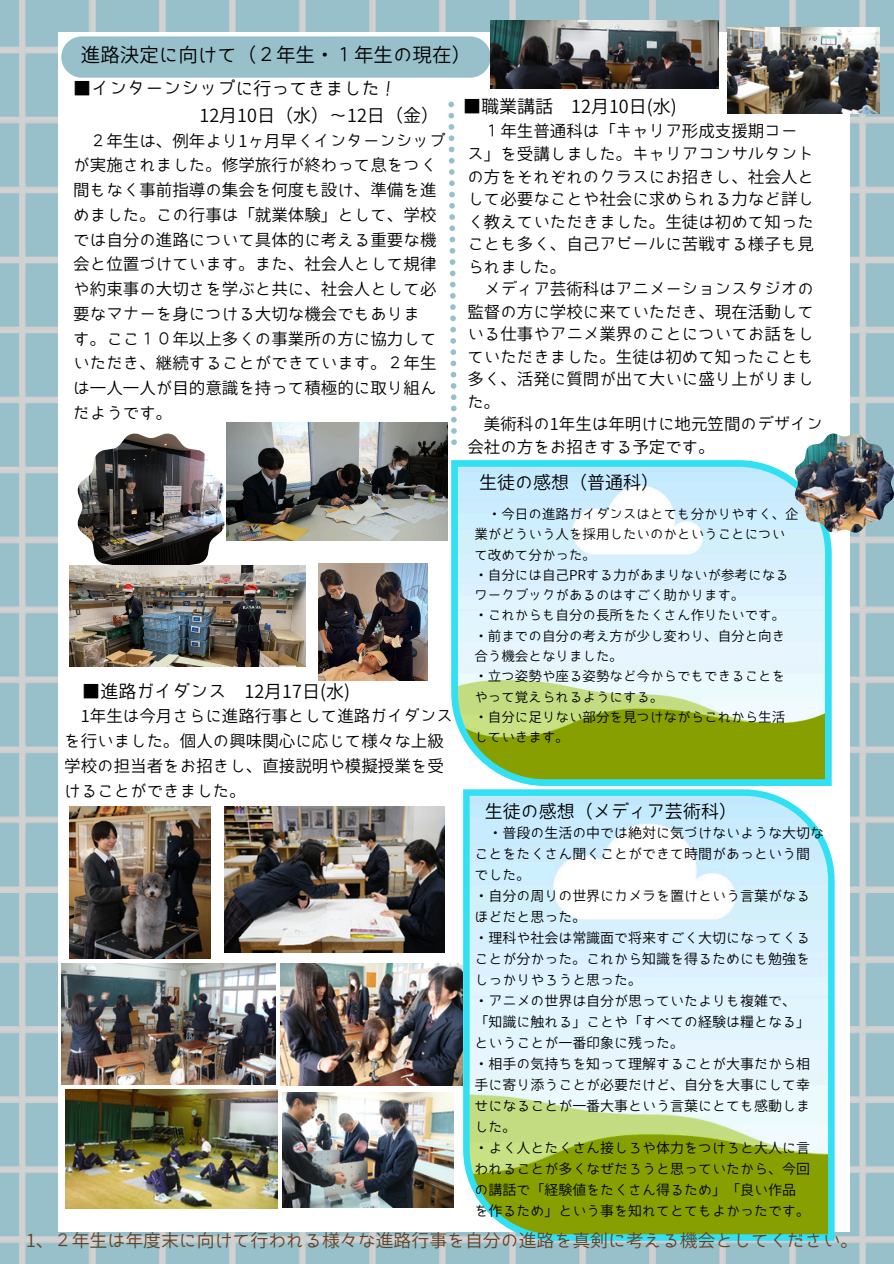
<style>
.page{position:relative;width:894px;height:1264px;background:#fff}
.page>*{position:absolute;margin:0;border:0;box-sizing:border-box;transform-origin:0 0}
.t1{font:19.5px "Bokutachino Gothic 2";color:#000}
.t2{font:18px/27px "Bokutachino Gothic 2";color:#000}
.t3{font:17.85px "Bokutachino Gothic 2";color:#624226}
.t4{font:16.5px/24.8px "Bokutachino Gothic 2";color:#000}
.t5{font:13.95px/21px "Bokutachino Gothic 2";color:#000}
.t6{font:13.5px/20.2px "Bokutachino Gothic 2";color:#000}
</style>
<div class="page">
<img style="left:0;top:0;width:893px;height:1263px">
<div style="left:58px;top:32px;width:791px;height:1199px;background:#fff"></div>
<svg style="left:448px;top:102px;width:9px;height:343px"></svg>
<img style="left:78px;top:433px;width:146px;height:132px">
<div style="left:61px;top:36px;width:429px;height:42px;background:#97c0cb"></div>
<svg style="left:451px;top:460px;width:380px;height:326px;background:#c0e2cc"></svg>
<svg style="left:463px;top:789px;width:371px;height:451px;background:#c4e2c9"></svg>
<img style="left:70px;top:806px;width:140px;height:152px">
<img style="left:283px;top:1092px;width:171px;height:115px">
<img style="left:280px;top:963px;width:182px;height:122px">
<img style="left:224px;top:806px;width:220px;height:146px">
<img style="left:66px;top:1089px;width:211px;height:119px">
<img style="left:61px;top:963px;width:214px;height:121px">
<img style="left:490px;top:20px;width:228px;height:69px">
<img style="left:727px;top:28px;width:152px;height:85px">
<img style="left:227px;top:422px;width:220px;height:118px">
<img style="left:794px;top:433px;width:99px;height:99px">
<img style="left:319px;top:563px;width:108px;height:117px">
<img style="left:70px;top:565px;width:235px;height:102px">
<p class="t1" style="left:81px;top:45px;width:392px">進路決定に向けて（２年生・１年生の現在）</p>
<p class="t2" style="left:199px;top:74px;width:241px;text-indent:-126px">■インターンシップに行ってきました！<br>12月10日（水）～12日（金）</p>
<p class="t4" style="left:73px;top:128px;width:373px;text-indent:17px">２年生は、例年より1ヶ月早くインターンシップが実施されました。修学旅行が終わって息をつく間もなく事前指導の集会を何度も設け、準備を進めました。この行事は「就業体験」として、学校では自分の進路について具体的に考える重要な機会と位置づけています。また、社会人として規律や約束事の大切さを学ぶと共に、社会人として必要なマナーを身につける大切な機会でもありま<br>す。ここ１０年以上多くの事業所の方に協力していただき、継続することができています。２年生は一人一人が目的意識を持って積極的に取り組んだようです。</p>
<p class="t2" style="left:82px;top:677px;width:269px">■進路ガイダンス 12月17日(水)</p>
<p class="t4" style="left:64px;top:703px;width:390px;text-indent:16px">1年生は今月さらに進路行事として進路ガイダンスを行いました。個人の興味関心に応じて様々な上級学校の担当者をお招きし、直接説明や模擬授業を受けることができました。</p>
<p class="t2" style="left:463px;top:93px;width:215px">■職業講話 12月10日(水)</p>
<p class="t4" style="left:467px;top:120px;width:348px;line-height:22.5px;text-indent:16px">１年生普通科は「キャリア形成支援期コース」を受講しました。キャリアコンサルタントの方をそれぞれのクラスにお招きし、社会人として必要なことや社会に求められる力など詳しく教えていただきました。生徒は初めて知ったことも多く、自己アピールに苦戦する様子も見られました。</p>
<p class="t4" style="left:467px;top:277px;width:348px;line-height:22.5px;text-align:justify;text-indent:16px">メディア芸術科はアニメーションスタジオの監督の方に学校に来ていただき、現在活動している仕事やアニメ業界のことについてお話をしていただきました。生徒は初めて知ったことも多く、活発に質問が出て大いに盛り上がりました。</p>
<p class="t4" style="left:467px;top:413px;width:357px;line-height:22.5px;text-indent:16px">美術科の1年生は年明けに地元笠間のデザイン会社の方をお招きする予定です。</p>
<p class="t2" style="left:479px;top:468px;width:182px">生徒の感想（普通科）</p>
<p class="t6" style="left:474px;top:504px;width:326px;text-indent:14px">・今日の進路ガイダンスはとても分かりやすく、企業がどういう人を採用したいのかということについて改めて分かった。<br>・自分には自己PRする力があまりないが参考になるワークブックがあるのはすごく助かります。<br>・これからも自分の長所をたくさん作りたいです。・前までの自分の考え方が少し変わり、自分と向き合う機会となりました。<br>・立つ姿勢や座る姿勢など今からでもできることをやって覚えられるようにする。<br>・自分に足りない部分を見つけながらこれから生活していきます。</p>
<p class="t2" style="left:484px;top:797px;width:254px">生徒の感想（メディア芸術科）</p>
<p class="t5" style="left:474px;top:822px;width:351px;text-indent:14px">・普段の生活の中では絶対に気づけないような大切なことをたくさん聞くことができて時間があっという間でした。<br>・自分の周りの世界にカメラを置けという言葉がなるほどだと思った。<br>・理科や社会は常識面で将来すごく大切になってくることが分かった。これから知識を得るためにも勉強をしっかりやろうと思った。<br>・アニメの世界は自分が思っていたよりも複雑で、<br>「知識に触れる」ことや「すべての経験は糧となる」ということが一番印象に残った。<br>・相手の気持ちを知って理解することが大事だから相手に寄り添うことが必要だけど、自分を大事にして幸せになることが一番大事という言葉にとても感動しました。<br>・よく人とたくさん接しろや体力をつけろと大人に言われることが多くなぜだろうと思っていたから、今回の講話で「経験値をたくさん得るため」「良い作品<br>を作るため」という事を知れてとてもよかったです。</p>
<p class="t3" style="left:26px;top:1231px;width:833px">1、２年生は年度末に向けて行われる様々な進路行事を自分の進路を真剣に考える機会としてください。</p>
</div>
